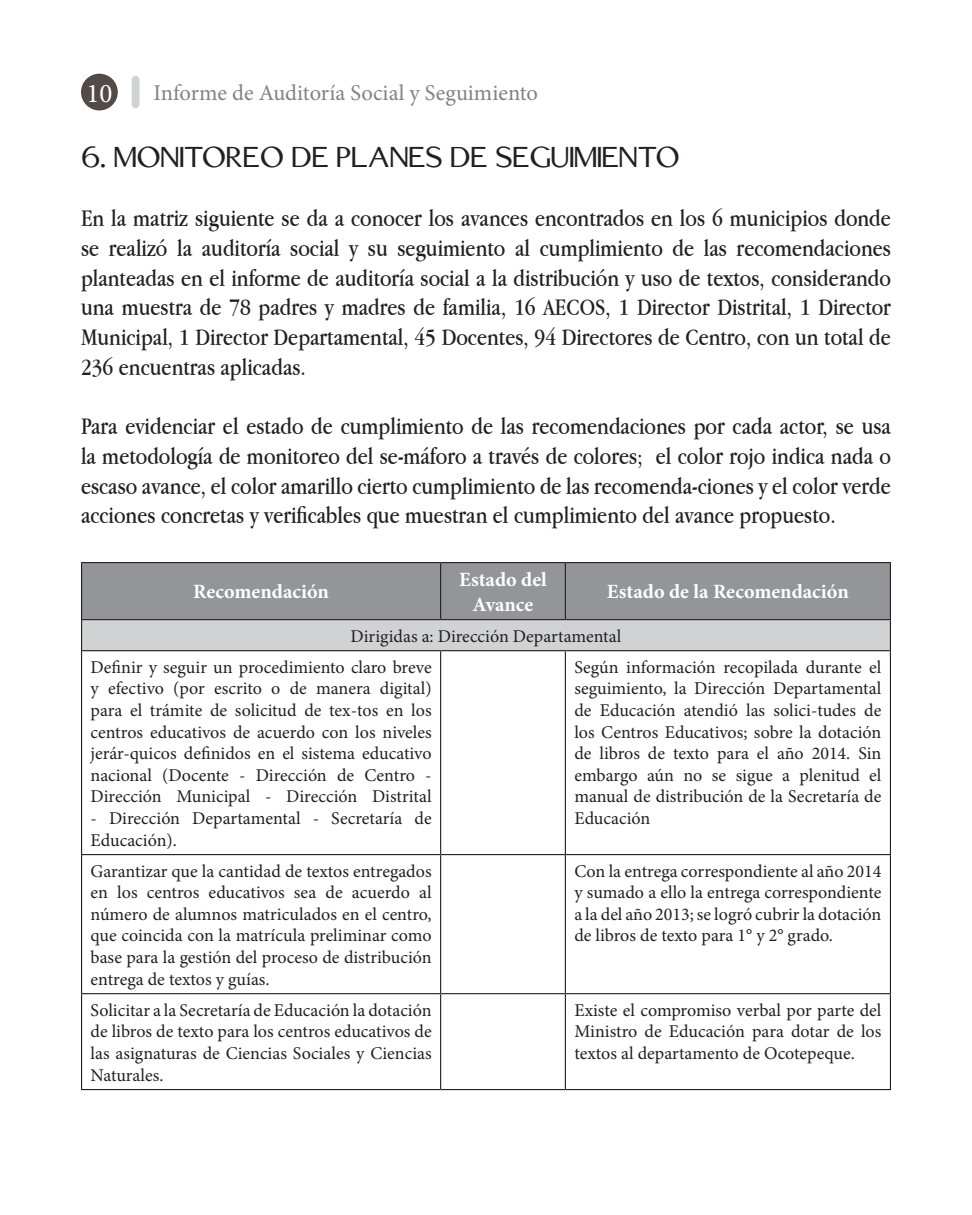
<style>
.page{position:relative;width:972px;height:1215px;background:#fff}
.page>*{position:absolute;margin:0;border:0;box-sizing:border-box;transform-origin:0 0}
.t1{font:31.5px "Edmundsbury Sans";color:#231f20}
.t2{font:27px "Minion Pro";color:#fff}
.t3{font:24.75px/29.7px "Apple Garamond";color:#231f20;text-align:justify}
.t4{font:22.5px "Minion Pro";color:#808285}
.t5{font:700 20.25px/24.3px "Minion Pro";color:#fff;text-align:center}
.t6{font:18px/21.6px "Minion Pro";color:#231f20;text-align:justify}
</style>
<div class="page">
<div style="left:81px;top:74px;width:37px;height:36px;background:#524a47;border-radius:50%"></div>
<div style="left:132px;top:76px;width:8px;height:32px;background:#d1d2d4;border-radius:4px"></div>
<div style="left:82px;top:563px;width:808px;height:56px;background:#939598"></div>
<div style="left:82px;top:620px;width:808px;height:31px;background:#d1d2d4"></div>
<hr style="left:81px;top:562px;width:360px;height:1px;background:#231f20">
<hr style="left:81px;top:563px;width:1px;height:56px;background:#231f20">
<hr style="left:441px;top:562px;width:124px;height:1px;background:#231f20">
<hr style="left:440px;top:563px;width:1px;height:56px;background:#231f20">
<hr style="left:565px;top:562px;width:326px;height:1px;background:#231f20">
<hr style="left:565px;top:563px;width:1px;height:56px;background:#231f20">
<hr style="left:890px;top:563px;width:1px;height:56px;background:#231f20">
<hr style="left:81px;top:619px;width:360px;height:1px;background:#231f20">
<hr style="left:81px;top:620px;width:1px;height:30px;background:#231f20">
<hr style="left:441px;top:619px;width:124px;height:1px;background:#231f20">
<hr style="left:565px;top:619px;width:326px;height:1px;background:#231f20">
<hr style="left:890px;top:620px;width:1px;height:30px;background:#231f20">
<hr style="left:81px;top:650px;width:360px;height:1px;background:#231f20">
<hr style="left:81px;top:651px;width:1px;height:203px;background:#231f20">
<hr style="left:441px;top:650px;width:124px;height:1px;background:#231f20">
<hr style="left:440px;top:651px;width:1px;height:203px;background:#231f20">
<hr style="left:565px;top:650px;width:326px;height:1px;background:#231f20">
<hr style="left:565px;top:651px;width:1px;height:203px;background:#231f20">
<hr style="left:890px;top:651px;width:1px;height:203px;background:#231f20">
<hr style="left:81px;top:854px;width:360px;height:1px;background:#231f20">
<hr style="left:81px;top:855px;width:1px;height:138px;background:#231f20">
<hr style="left:441px;top:854px;width:124px;height:1px;background:#231f20">
<hr style="left:440px;top:855px;width:1px;height:138px;background:#231f20">
<hr style="left:565px;top:854px;width:326px;height:1px;background:#231f20">
<hr style="left:565px;top:855px;width:1px;height:138px;background:#231f20">
<hr style="left:890px;top:855px;width:1px;height:138px;background:#231f20">
<hr style="left:81px;top:993px;width:360px;height:1px;background:#231f20">
<hr style="left:81px;top:994px;width:1px;height:95px;background:#231f20">
<hr style="left:441px;top:993px;width:124px;height:1px;background:#231f20">
<hr style="left:440px;top:994px;width:1px;height:95px;background:#231f20">
<hr style="left:565px;top:993px;width:326px;height:1px;background:#231f20">
<hr style="left:565px;top:994px;width:1px;height:95px;background:#231f20">
<hr style="left:890px;top:994px;width:1px;height:95px;background:#231f20">
<hr style="left:81px;top:1089px;width:360px;height:1px;background:#231f20">
<hr style="left:441px;top:1089px;width:124px;height:1px;background:#231f20">
<hr style="left:565px;top:1089px;width:326px;height:1px;background:#231f20">
<h2 class="t2" style="left:86px;top:75px;width:27px">10</h2>
<p class="t4" style="left:153px;top:78px;width:386px">Informe de Auditoría Social y Seguimiento</p>
<p class="t1" style="left:81px;top:138px;width:600px">6. MONITOREO DE PLANES DE SEGUIMIENTO</p>
<p class="t3" style="left:81px;top:203px;width:812px">En la matriz siguiente se da a conocer los avances encontrados en los 6 municipios donde se realizó la auditoría social y su seguimiento al cumplimiento de las recomendaciones planteadas en el informe de auditoría social a la distribución y uso de textos, considerando una muestra de 78 padres y madres de familia, 16 AECOS, 1 Director Distrital, 1 Director Municipal, 1 Director Departamental, 45 Docentes, 94 Directores de Centro, con un total de 236 encuentras aplicadas.</p>
<p class="t3" style="left:81px;top:411px;width:812px">Para evidenciar el estado de cumplimiento de las recomendaciones por cada actor, se usa la metodología de monitoreo del se-máforo a través de colores; el color rojo indica nada o escaso avance, el color amarillo cierto cumplimiento de las recomenda-ciones y el color verde acciones concretas y verificables que muestran el cumplimiento del avance propuesto.</p>
<p class="t5" style="left:459px;top:567px;width:89px">Estado del<br>Avance</p>
<p class="t5" style="left:607px;top:580px;width:243px">Estado de la Recomendación</p>
<p class="t6" style="left:351px;top:625px;width:272px">Dirigidas a: Dirección Departamental</p>
<p class="t6" style="left:91px;top:656px;width:343px">Definir y seguir un procedimiento claro breve y efectivo (por escrito o de manera digital) para el trámite de solicitud de tex-tos en los centros educativos de acuerdo con los niveles jerár-quicos definidos en el sistema educativo nacional (Docente - Dirección de Centro - Dirección Municipal - Dirección Distrital</p>
<p class="t6" style="left:91px;top:808px;width:343px">- Dirección Departamental - Secretaría de<br>Educación).</p>
<p class="t5" style="left:193px;top:580px;width:137px">Recomendación</p>
<p class="t6" style="left:574px;top:656px;width:309px">Según información recopilada durante el seguimiento, la Dirección Departamental de Educación atendió las solici-tudes de los Centros Educativos; sobre la dotación de libros de texto para el año 2014. Sin embargo aún no se sigue a plenitud el manual de distribución de la Secretaría de Educación</p>
<p class="t6" style="left:91px;top:860px;width:343px">Garantizar que la cantidad de textos entregados en los centros educativos sea de acuerdo al número de alumnos matriculados en el centro, que coincida con la matrícula preliminar como base para la gestión del proceso de distribución entrega de textos y guías.</p>
<p class="t6" style="left:574px;top:860px;width:309px">Con la entrega correspondiente al año 2014 y sumado a ello la entrega correspondiente a la del año 2013; se logró cubrir la dotación de libros de texto para 1° y 2° grado.</p>
<p class="t6" style="left:91px;top:999px;width:343px">Solicitar a la Secretaría de Educación la dotación de libros de texto para los centros educativos de las asignaturas de Ciencias Sociales y Ciencias Naturales.</p>
<p class="t6" style="left:574px;top:999px;width:309px">Existe el compromiso verbal por parte del Ministro de Educación para dotar de los textos al departamento de Ocotepeque.</p>
</div>
